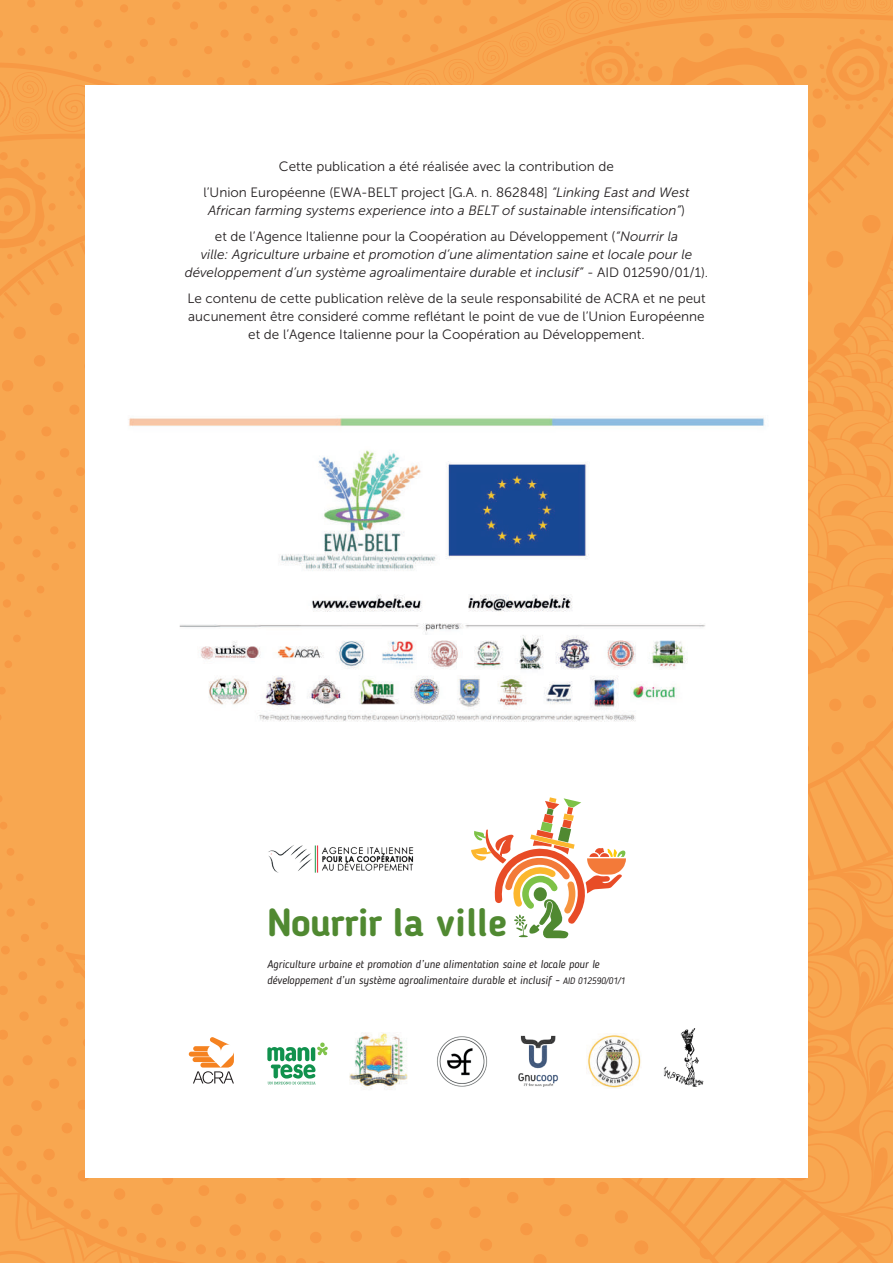
<style>
.page{position:relative;width:893px;height:1263px;background:#fff}
.page>*{position:absolute;margin:0;border:0;box-sizing:border-box;transform-origin:0 0}
.t1{font:700 38.85px "Blogger Sans";letter-spacing:-.01em;color:#508931}
.t2{font:13.5px/18px "Museo Sans 300";color:#231f20;text-align:center}
.t3{font:italic 13.5px/26.1px "Museo Sans 300";color:#231f20;text-align:center}
.t4{font:italic 11.1px/16px "Blogger Sans";color:#231f20}
.s1{font-style:italic}
.s2{font-style:normal}
.s3{font-size:9.3px}
</style>
<div class="page">
<div style="left:0;top:0;width:893px;height:1263px;background:linear-gradient(to right,#f8a64f,#f8a44d)"></div>
<div style="left:85px;top:85px;width:723px;height:1093px;background:#fff"></div>
<img style="left:437px;top:1036px;width:51px;height:51px">
<img style="left:518px;top:1035px;width:41px;height:52px">
<img style="left:586px;top:1035px;width:55px;height:53px">
<img style="left:349px;top:1032px;width:59px;height:58px">
<img style="left:267px;top:1042px;width:61px;height:43px">
<img style="left:663px;top:1028px;width:41px;height:59px">
<svg style="left:189px;top:1037px;width:45px;height:46px"></svg>
<svg style="left:471px;top:797px;width:155px;height:142px"></svg>
<img style="left:268px;top:845px;width:146px;height:28px">
<img style="left:128px;top:418px;width:637px;height:304px">
<p class="t2" style="left:203px;top:153px;width:488px;line-height:26.1px">Cette publication a été réalisée avec la contribution de<br>l’Union Européenne (EWA-BELT project [G.A. n. 862848] <span class="s1">“Linking East and West</span></p>
<p class="t3" style="left:208px;top:197px;width:478px">African farming systems experience into a BELT of sustainable intensification”<span class="s2">) et de l’Agence Italienne pour la Coopération au Développement (</span>“Nourrir la</p>
<p class="t3" style="left:185px;top:245px;width:525px;line-height:18px">ville: Agriculture urbaine et promotion d’une alimentation saine et locale pour le développement d’un système agroalimentaire durable et inclusif” <span class="s2">- AID 012590/01/1).</span></p>
<p class="t2" style="left:187px;top:289px;width:520px">Le contenu de cette publication relève de la seule responsabilité de ACRA et ne peut aucunement être consideré comme reflétant le point de vue de l’Union Européenne et de l’Agence Italienne pour la Coopération au Développement.</p>
<h1 class="t1" style="left:267px;top:899px;width:241px">Nourrir la ville</h1>
<p class="t4" style="left:267px;top:956px;width:360px">Agriculture urbaine et promotion d’une alimentation saine et locale pour le développement d’un système agroalimentaire durable et inclusif - <span class="s3">AID 012590/01/1</span></p>
</div>
